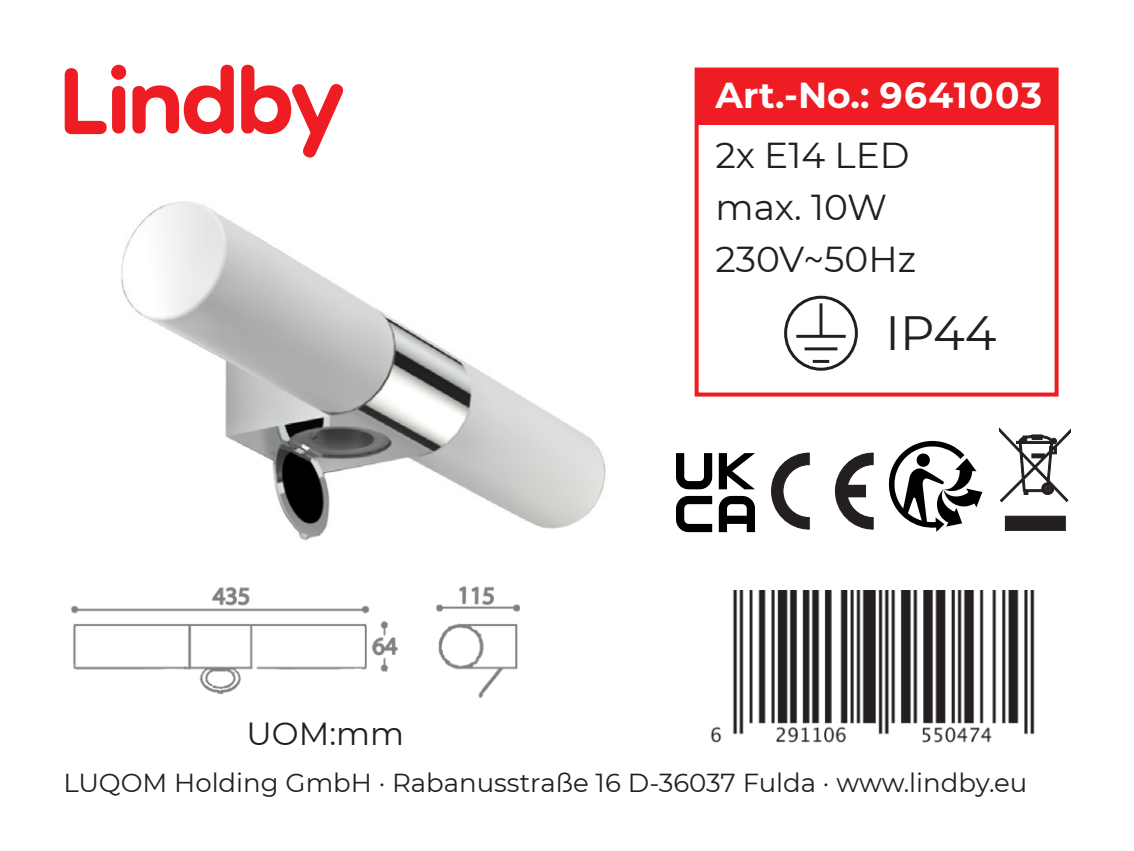
<style>
.page{position:relative;width:1134px;height:851px;background:#fff}
.page>*{position:absolute;margin:0;border:0;box-sizing:border-box;transform-origin:0 0}
.t1{font:48px "Montserrat";color:#231f20}
.t2{font:36px "Montserrat";color:#231f20}
.t3{font:700 36px "Montserrat";letter-spacing:.03em;color:#fff}
.t4{font:32px "Montserrat";color:#231f20}
.t5{font:26px "Montserrat";color:#231f20}
</style>
<div class="page">
<img style="left:121px;top:201px;width:485px;height:340px">
<svg style="left:132px;top:65px;width:102px;height:69px"></svg>
<div style="left:112px;top:86px;width:13px;height:47px;background:#ee1d23;border-radius:7px"></div>
<div style="left:111px;top:65px;width:15px;height:15px;background:#ee1d23;border-radius:50%"></div>
<svg style="left:65px;top:68px;width:42px;height:66px"></svg>
<svg style="left:241px;top:65px;width:103px;height:93px"></svg>
<img style="left:71px;top:586px;width:449px;height:113px">
<div style="left:695px;top:69px;width:362px;height:55px;background:#ee1d23"></div>
<img style="left:711px;top:590px;width:324px;height:153px">
<div style="left:695px;top:68px;width:363px;height:328px;border:4px solid #ee1d23"></div>
<div style="left:784px;top:296px;width:74px;height:74px;border:3px solid #231f20;border-radius:50%"></div>
<hr style="left:796px;top:335px;width:50px;height:3px;background:#231f20">
<hr style="left:804px;top:347px;width:33px;height:3px;background:#231f20">
<hr style="left:819px;top:303px;width:3px;height:34px;background:#231f20">
<hr style="left:813px;top:360px;width:16px;height:3px;background:#231f20">
<svg style="left:771px;top:452px;width:39px;height:78px"></svg>
<svg style="left:834px;top:452px;width:40px;height:78px"></svg>
<svg style="left:676px;top:453px;width:36px;height:36px"></svg>
<svg style="left:719px;top:453px;width:36px;height:36px"></svg>
<svg style="left:676px;top:496px;width:36px;height:36px"></svg>
<svg style="left:719px;top:496px;width:36px;height:36px"></svg>
<svg style="left:999px;top:428px;width:72px;height:102px"></svg>
<svg style="left:888px;top:440px;width:94px;height:91px"></svg>
<p class="t3" style="left:715px;top:69px;width:328px">Art.-No.: 9641003</p>
<p class="t2" style="left:715px;top:130px;width:196px">2x E14 LED</p>
<p class="t2" style="left:715px;top:182px;width:173px">max. 10W</p>
<p class="t2" style="left:715px;top:234px;width:202px">230V~50Hz</p>
<p class="t4" style="left:247px;top:711px;width:159px">UOM:mm</p>
<p class="t1" style="left:886px;top:299px;width:112px">IP44</p>
<p class="t5" style="left:63px;top:764px;width:965px">LUQOM Holding GmbH · Rabanusstraße 16 D-36037 Fulda · www.lindby.eu</p>
</div>
